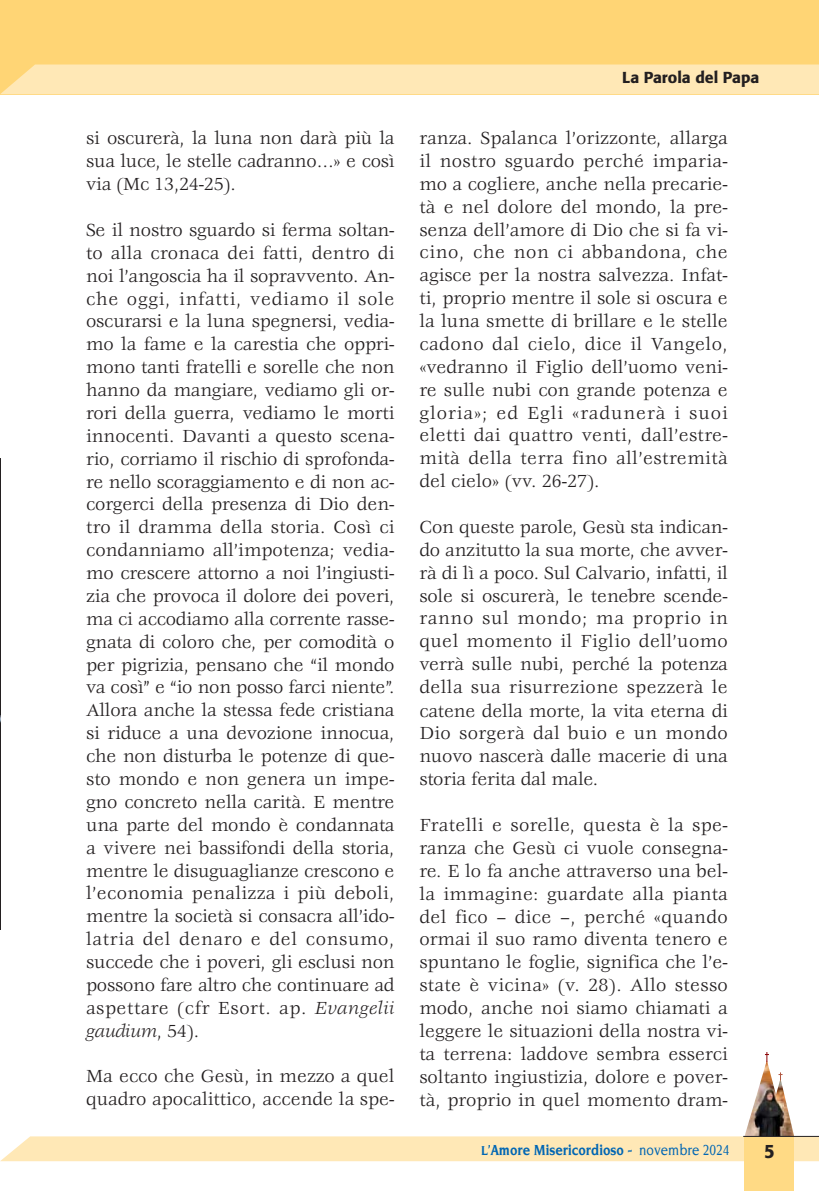
<style>
.page{position:relative;width:819px;height:1191px;background:#fff}
.page>*{position:absolute;margin:0;border:0;box-sizing:border-box;transform-origin:0 0}
.t1{font:19.25px/22.9px "Veljovic";color:#231f20;text-align:justify}
.t2{font:500 19.25px "Formata";color:#231f20;scale:.95 1}
.t3{font:700 15.75px "Novarese";color:#0066b3;scale:.85 1}
.t4{font:500 15.75px "Formata";color:#231f20}
.s1{font-style:italic}
.s2{font-size:14px}
.s3{font-weight:500}
</style>
<div class="page">
<div style="left:0;top:0;width:819px;height:94px;background:#ffd575"></div>
<div style="left:0;top:64px;width:819px;height:30px;background:#ffe8b6"></div>
<div style="left:744px;top:1136px;width:50px;height:55px;background:#ffda85"></div>
<svg style="left:0;top:1052px;width:819px;height:109px"></svg>
<hr style="left:743px;top:1136px;width:76px;height:1px;background:#231f20">
<img style="left:0;top:459px;width:1px;height:470px">
<p class="t1" style="left:86px;top:128px;width:310px">si oscurerà, la luna non darà più la sua luce, le stelle cadranno…» e così via (Mc 13,24-25).</p>
<p class="t1" style="left:86px;top:220px;width:310px">Se il nostro sguardo si ferma soltan&shy;to alla cronaca dei fatti, dentro di noi l’angoscia ha il sopravvento. An&shy;che oggi, infatti, vediamo il sole oscurarsi e la luna spegnersi, vedia&shy;mo la fame e la carestia che oppri&shy;mono tanti fratelli e sorelle che non hanno da mangiare, vediamo gli or&shy;rori della guerra, vediamo le morti innocenti. Davanti a questo scena&shy;rio, corriamo il rischio di sprofonda&shy;re nello scoraggiamento e di non ac&shy;corgerci della presenza di Dio den&shy;tro il dramma della storia. Così ci condanniamo all’impotenza; vedia&shy;mo crescere attorno a noi l’ingiusti&shy;zia che provoca il dolore dei poveri, ma ci accodiamo alla corrente rasse&shy;gnata di coloro che, per comodità o per pigrizia, pensano che “il mondo va così” e “io non posso farci niente”.<br>Allora anche la stessa fede cristiana si riduce a una devozione innocua, che non disturba le potenze di que&shy;sto mondo e non genera un impe&shy;gno concreto nella carità. E mentre una parte del mondo è condannata a vivere nei bassifondi della storia, mentre le disuguaglianze crescono e l’economia penalizza i più deboli, mentre la società si consacra all’ido&shy;latria del denaro e del consumo, succede che i poveri, gli esclusi non possono fare altro che continuare ad aspettare (cfr Esort. ap. <span class="s1">Evangelii gaudium</span>, 54).</p>
<p class="t1" style="left:86px;top:1066px;width:310px">Ma ecco che Gesù, in mezzo a quel quadro apocalittico, accende la spe-</p>
<p class="t4" style="left:622px;top:71px;width:139px">La Parola del Papa</p>
<p class="t1" style="left:419px;top:128px;width:310px">ranza. Spalanca l’orizzonte, allarga il nostro sguardo perché imparia&shy;mo a cogliere, anche nella precarie&shy;tà e nel dolore del mondo, la pre&shy;senza dell’amore di Dio che si fa vi&shy;cino, che non ci abbandona, che agisce per la nostra salvezza. Infat&shy;ti, proprio mentre il sole si oscura e la luna smette di brillare e le stelle cadono dal cielo, dice il Vangelo, «vedranno il Figlio dell’uomo veni&shy;re sulle nubi con grande potenza e gloria»; ed Egli «radunerà i suoi eletti dai quattro venti, dall’estre&shy;mità della terra fino all’estremità del cielo» (vv. 26-27).</p>
<p class="t1" style="left:419px;top:517px;width:310px">Con queste parole, Gesù sta indican&shy;do anzitutto la sua morte, che avver&shy;rà di lì a poco. Sul Calvario, infatti, il sole si oscurerà, le tenebre scende&shy;ranno sul mondo; ma proprio in quel momento il Figlio dell’uomo verrà sulle nubi, perché la potenza della sua risurrezione spezzerà le catene della morte, la vita eterna di Dio sorgerà dal buio e un mondo nuovo nascerà dalle macerie di una storia ferita dal male.</p>
<p class="t1" style="left:419px;top:814px;width:310px">Fratelli e sorelle, questa è la spe&shy;ranza che Gesù ci vuole consegna&shy;re. E lo fa anche attraverso una bel&shy;la immagine: guardate alla pianta del fico – dice –, perché «quando ormai il suo ramo diventa tenero e spuntano le foglie, significa che l’e&shy;state è vicina» (v. 28). Allo stesso modo, anche noi siamo chiamati a leggere le situazioni della nostra vi&shy;ta terrena: laddove sembra esserci soltanto ingiustizia, dolore e pover&shy;tà, proprio in quel momento dram-</p>
<p class="t3" style="left:481px;top:1143px;width:294px"><span class="s2">L</span>’Amore Misericordioso - <span class="s3">novembre 2024</span></p>
<p class="t2" style="left:764px;top:1143px;width:13px">5</p>
</div>
